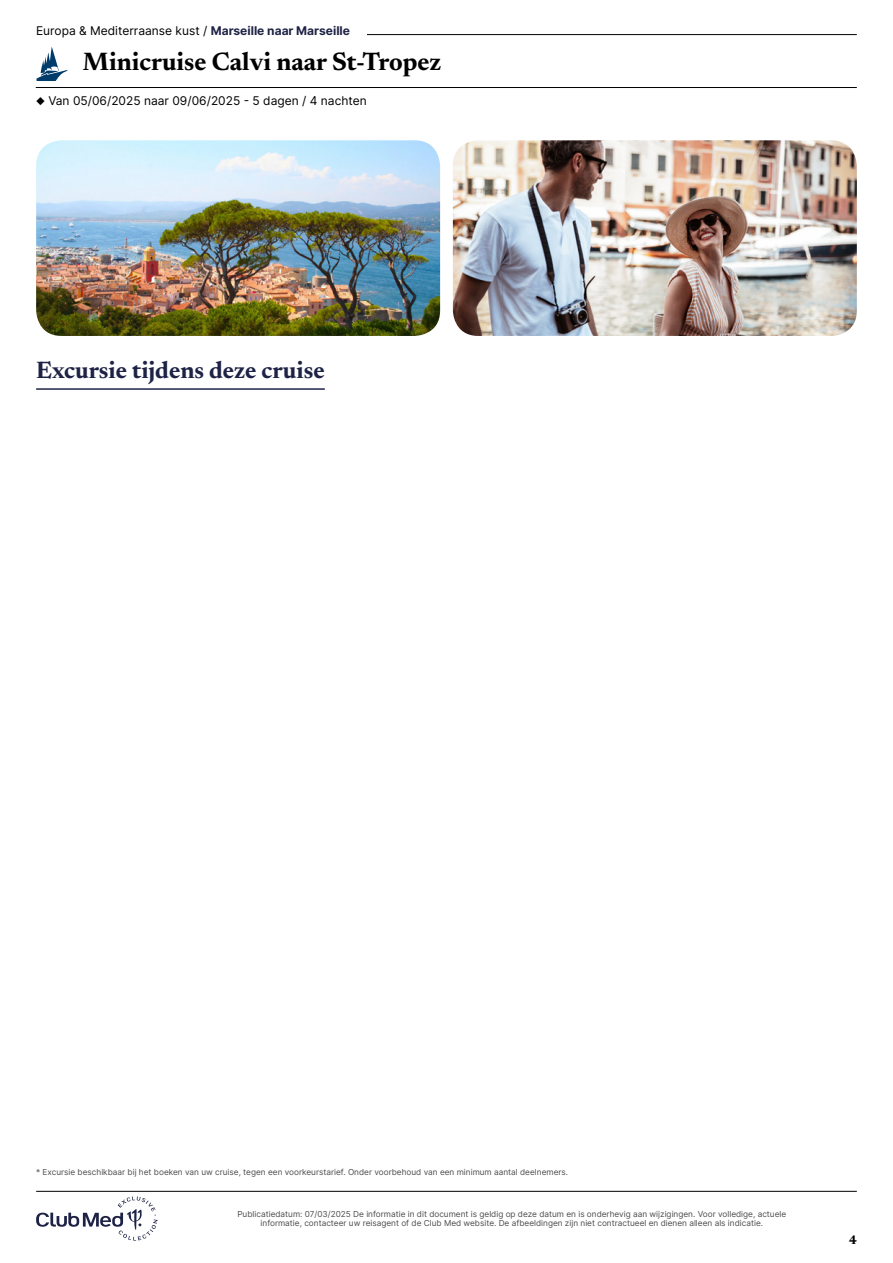
<style>
.page{position:relative;width:893px;height:1263px;background:#fff}
.page>*{position:absolute;margin:0;border:0;box-sizing:border-box;transform-origin:0 0}
.t1{font:700 25.5px "Newsreader 24 pt";color:#000}
.t2{font:700 24px "Newsreader 24 pt";color:#1e2346}
.t3{font:700 12.6px "Newsreader 24 pt";color:#000}
.t4{font:12px "Inter";color:#000}
.t5{font:8.25px/9px "Inter";color:#4d4d4d;text-align:center}
.s1{font-weight:700;color:#1e2346}
</style>
<div class="page">
<hr style="left:107px;top:34px;width:750px;height:1px;background:#000">
<hr style="left:36px;top:87px;width:821px;height:1px;background:#000">
<svg style="left:36px;top:47px;width:32px;height:34px"></svg>
<div style="left:36px;top:26px;width:331px;height:17px;background:#fff"></div>
<img style="left:36px;top:140px;width:404px;height:196px">
<img style="left:453px;top:140px;width:404px;height:196px">
<hr style="left:36px;top:388px;width:289px;height:2px;background:#1e2346">
<svg style="left:36px;top:1196px;width:122px;height:44px"></svg>
<hr style="left:36px;top:1191px;width:821px;height:1px;background:#000">
<h3 class="t4" style="left:36px;top:22px;width:315px">Europa &amp; Mediterraanse kust / <span class="s1">Marseille naar Marseille</span></h3>
<h1 class="t1" style="left:83px;top:43px;width:360px">Minicruise Calvi naar St-Tropez</h1>
<h3 class="t4" style="left:36px;top:92px;width:332px">◆ Van 05/06/2025 naar 09/06/2025 - 5 dagen / 4 nachten</h3>
<h2 class="t2" style="left:36px;top:353px;width:290px">Excursie tijdens deze cruise</h2>
<p class="t5" style="left:36px;top:1168px;width:533px">* Excursie beschikbaar bij het boeken van uw cruise, tegen een voorkeurstarief. Onder voorbehoud van een minimum aantal deelnemers.</p>
<p class="t5" style="left:237px;top:1209px;width:550px">Publicatiedatum: 07/03/2025 De informatie in dit document is geldig op deze datum en is onderhevig aan wijzigingen. Voor volledige, actuele informatie, contacteer uw reisagent of de Club Med website. De afbeeldingen zijn niet contractueel en dienen alleen als indicatie.</p>
<h3 class="t3" style="left:849px;top:1230px;width:9px">4</h3>
</div>
